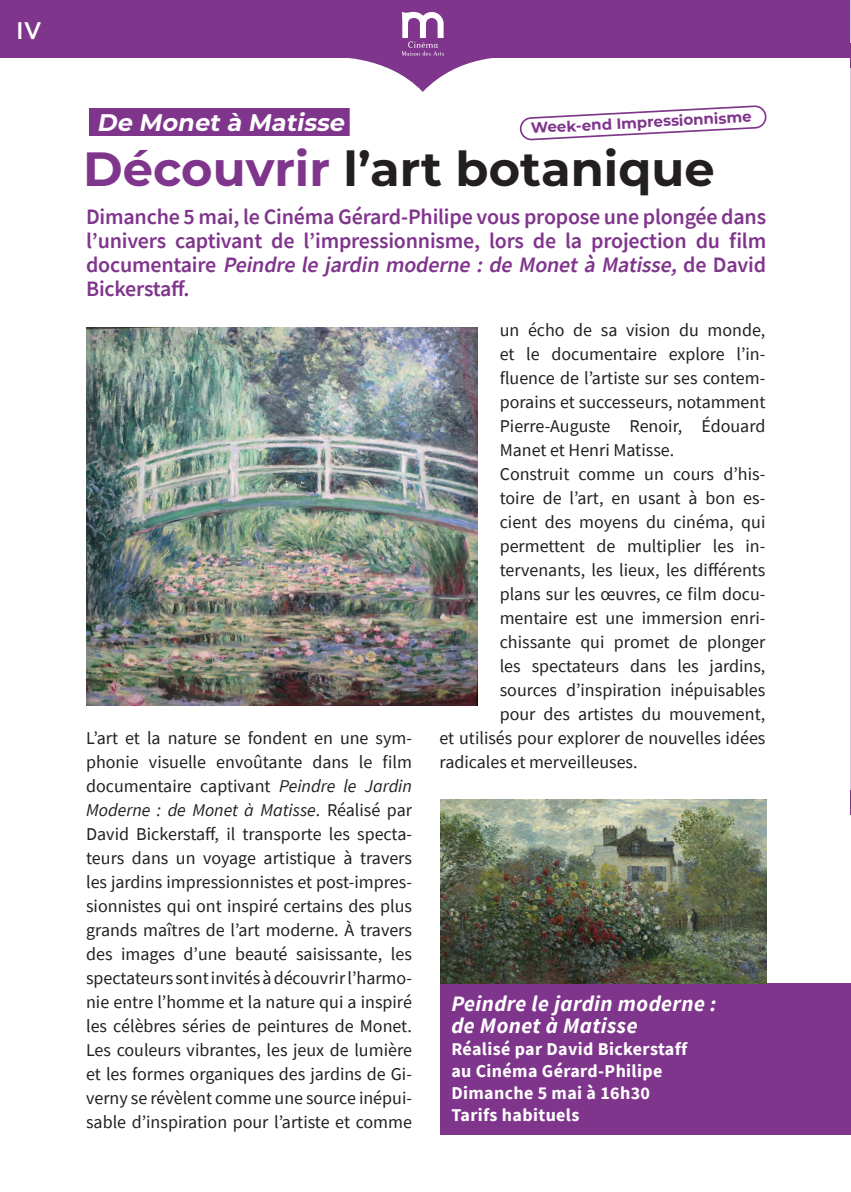
<style>
.page{position:relative;width:851px;height:1192px;background:#fff}
.page>*{position:absolute;margin:0;border:0;box-sizing:border-box;transform-origin:0 0}
.t1{font:700 48px "Montserrat";color:#231f20}
.t2{font:italic 700 24px "Montserrat";color:#fff}
.t3{font:500 24px "Gotham";color:#fff}
.t4{font:600 22px/24px "Source Sans Pro";letter-spacing:-.01em;color:#80358c;text-align:justify}
.t5{font:italic 700 22px/22px "Source Sans Pro";letter-spacing:.02em;color:#fff}
.t6{font:18px/24px "Source Sans Pro";color:#231f20;text-align:justify}
.t7{font:700 18px "Source Sans Pro";letter-spacing:.02em;color:#fff}
.t8{font:700 15px "Montserrat";color:#80358c}
.s1{color:#80358c}
.s2{font-style:italic}
</style>
<div class="page">
<hr style="left:850px;top:0;width:1px;height:793px;background:#d4c3db">
<svg style="left:850px;top:43px;width:1px;height:25px"></svg>
<div style="left:440px;top:983px;width:410px;height:151px;background:#80358c"></div>
<div style="left:0;top:0;width:850px;height:58px;background:#80358c"></div>
<svg style="left:349px;top:12px;width:144px;height:80px"></svg>
<div style="left:89px;top:108px;width:261px;height:28px;background:#80358c"></div>
<img style="left:86px;top:327px;width:391px;height:378px">
<img style="left:440px;top:799px;width:326px;height:184px">
<svg style="left:850px;top:790px;width:1px;height:24px"></svg>
<svg style="left:519px;top:106px;width:248px;height:34px"></svg>
<p class="t3" style="left:16px;top:15px;width:27px">IV</p>
<p class="t8" style="left:530px;top:117px;width:223px;rotate:-3deg">Week-end Impressionnisme</p>
<p class="t2" style="left:97px;top:105px;width:254px">De Monetà Matisse</p>
<p class="t1" style="left:83px;top:135px;width:633px"><span class="s1">Découvrir</span> l’art botanique</p>
<p class="t4" style="left:86px;top:204px;width:682px">Dimanche 5 mai, le Cinéma Gérard-Philipe vous propose une plongée dans l’univers captivant de l’impressionnisme, lors de la projection du film d o c u m e n ta i re <span class="s2">Peindre le jardin moderne : de Monet à Matisse,</span> d e D a v i d Bickerstaff.</p>
<p class="t6" style="left:86px;top:726px;width:327px">L’art et la nature se fondent en une sym&shy;phonie visuelle envoûtante dans le film documentaire captivant <span class="s2">Peindre le Jardin Moderne : de Monet à Matisse</span>. Réalisé par David Bickerstaff, il transporte les specta&shy;teurs dans un voyage artistique à travers les jardins impressionnistes et post-impres&shy;sionnistes qui ont inspiré certains des plus grands maîtres de l’art moderne. À travers des images d’une beauté saisissante, les spectateurs sont invités à découvrir l’harmo&shy;nie entre l’homme et la nature qui a inspiré les célèbres séries de peintures de Monet.<br>Les couleurs vibrantes, les jeux de lumière et les formes organiques des jardins de Gi&shy;verny se révèlent comme une source inépui&shy;sable d’inspiration pour l’artiste et comme</p>
<p class="t6" style="left:500px;top:318px;width:267px">un écho de sa vision du monde, et le documentaire explore l’in&shy;fluence de l’artiste sur ses contem&shy;porains et successeurs, notamment Pierre-Auguste Renoir, Édouard Manet et Henri Matisse.</p>
<p class="t6" style="left:500px;top:462px;width:267px">Construit comme un cours d’his-</p>
<p class="t6" style="left:500px;top:486px;width:267px">toire de l’art, en usant à bon es-</p>
<p class="t6" style="left:500px;top:510px;width:267px">cient des moyens du cinéma, qui</p>
<p class="t6" style="left:500px;top:534px;width:267px">permettent de multiplier les in-</p>
<p class="t6" style="left:500px;top:558px;width:267px">tervenants, les lieux, les différents</p>
<p class="t6" style="left:500px;top:582px;width:267px">plans sur les œuvres, ce film docu-</p>
<p class="t6" style="left:500px;top:606px;width:267px">mentaire est une immersion enri-</p>
<p class="t6" style="left:500px;top:630px;width:267px">chissante qui promet de plonger</p>
<p class="t6" style="left:500px;top:654px;width:267px">les spectateurs dans les jardins,</p>
<p class="t6" style="left:500px;top:678px;width:267px">sources d’inspiration inépuisables</p>
<p class="t6" style="left:500px;top:702px;width:267px">pour des artistes du mouvement,</p>
<p class="t6" style="left:439px;top:726px;width:327px">et utilisés pour explorer de nouvelles idées</p>
<p class="t6" style="left:439px;top:750px;width:200px">radicales et merveilleuses.</p>
<p class="t5" style="left:451px;top:992px;width:267px">Peindre le jardin moderne : de Monet à Matisse</p>
<p class="t7" style="left:451px;top:1037px;width:238px">Réalisé par David Bickerstaff</p>
<p class="t7" style="left:451px;top:1059px;width:213px">au Cinéma Gérard-Philipe</p>
<p class="t7" style="left:451px;top:1081px;width:200px">Dimanche 5 mai à 16h30</p>
<p class="t7" style="left:451px;top:1103px;width:130px">Tarifs habituels</p>
</div>
